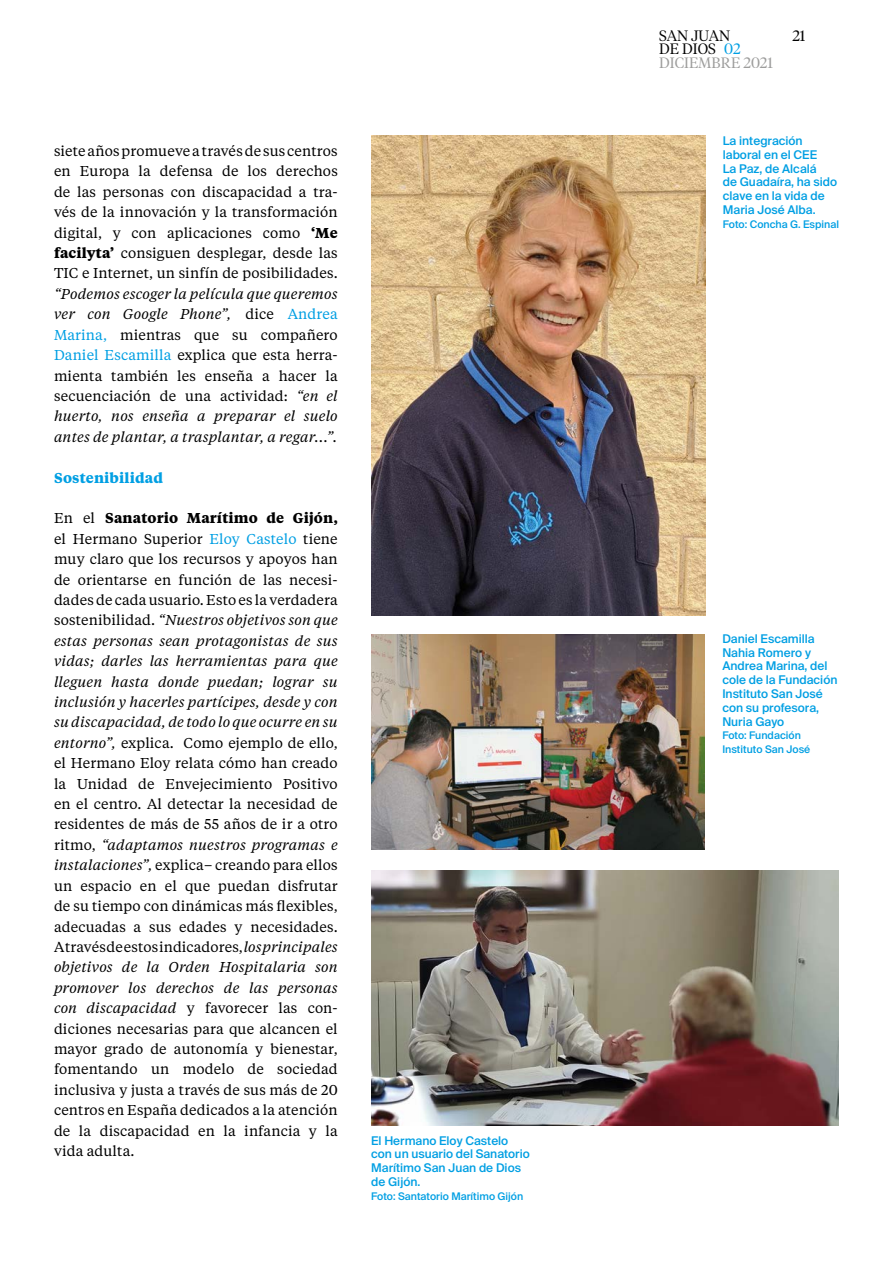
<style>
.page{position:relative;width:893px;height:1263px;background:#fff}
.page>*{position:absolute;margin:0;border:0;box-sizing:border-box;transform-origin:0 0}
.t1{font:300 15px/13.5px "Tiempos Headline";color:#000}
.t2{font:300 15px "Tiempos Headline";color:#9d9d9c}
.t3{font:300 15px "Tiempos Headline";color:#009fe3}
.Base_texto{font:14.25px/20.4px "Tiempos Text";letter-spacing:.01em;color:#000;text-align:justify}
.Base_texto-2{font:700 14.25px "Tiempos Text";letter-spacing:.01em;color:#009fe3}
.t4{font:500 12px/13.8px "Suisse Intl";color:#009fe3}
.t5{font:500 10.5px/13.8px "Suisse Intl";color:#009fe3}
.s1{font-weight:700}
.s2{font-style:italic}
.s3{color:#009fe3}
</style>
<div class="page">
<img style="left:371px;top:136px;width:334px;height:479px">
<img style="left:371px;top:634px;width:333px;height:216px">
<img style="left:371px;top:870px;width:468px;height:255px">
<p class="Base_texto" style="left:54px;top:140px;width:285px">siete años promueve a través de sus centros en Europa la defensa de los derechos de las personas con discapacidad a tra&shy;vés de la innovación y la transformación digital, y con aplicaciones como <span class="s1">‘Me facilyta’</span> consiguen desplegar, desde las TIC e Internet, un sinfín de posibilidades. <span class="s2">“Podemos escoger la película que queremos ver con Google Phone”,</span> dice <span class="s3">Andrea Marina,</span> mientras que su compañero <span class="s3">Daniel Escamilla</span> explica que esta herra&shy;mienta también les enseña a hacer la secuenciación de una actividad: <span class="s2">“en el huerto, nos enseña a preparar el suelo antes de plantar, a trasplantar, a regar…”.</span></p>
<p class="Base_texto-2" style="left:54px;top:467px;width:111px">Sostenibilidad</p>
<p class="Base_texto" style="left:54px;top:507px;width:285px">En el <span class="s1">Sanatorio Marítimo de Gijón, </span>el Hermano Superior <span class="s3">Eloy Castelo</span> tiene muy claro que los recursos y apoyos han de orientarse en función de las necesi&shy;dades de cada usuario. Esto es la verdadera sostenibilidad. <span class="s2">“Nuestros objetivos son que estas personas sean protagonistas de sus vidas; darles las herramientas para que lleguen hasta donde puedan; lograr su inclusión y hacerles partícipes, desde y con su discapacidad, de todo lo que ocurre en su entorno”,</span> explica. Como ejemplo de ello, el Hermano Eloy relata cómo han creado la Unidad de Envejecimiento Positivo en el centro. Al detectar la necesidad de residentes de más de 55 años de ir a otro ritmo, <span class="s2">“adaptamos nuestros programas e instalaciones”,</span> explica– creando para ellos un espacio en el que puedan disfrutar de su tiempo con dinámicas más flexibles, adecuadas a sus edades y necesidades.<br>A través de estos indicadores, <span class="s2">los principales objetivos de la Orden Hospitalaria son promover los derechos de las personas con discapacidad</span> y favorecer las con&shy;diciones necesarias para que alcancen el mayor grado de autonomía y bienestar, fomentando un modelo de sociedad inclusiva y justa a través de sus más de 20 centros en España dedicados a la atención de la discapacidad en la infancia y la vida adulta.</p>
<p class="t4" style="left:371px;top:1133px;width:160px">El Hermano Eloy Castelo con un usuario del Sanatorio<br>Marítimo San Juan de Dios de Gijón.</p>
<p class="t5" style="left:371px;top:1189px;width:154px">Foto: Santatorio Marítimo Gijón</p>
<p class="t1" style="left:659px;top:28px;width:73px">SAN JUAN<br>DE DIOS</p>
<p class="t2" style="left:659px;top:52px;width:115px">DICIEMBRE 2021</p>
<p class="t3" style="left:724px;top:39px;width:18px">02</p>
<p class="t1" style="left:792px;top:28px;width:15px">21</p>
<p class="t4" style="left:723px;top:134px;width:116px">La integración laboral en el CEE<br>La Paz, de Alcalá<br>de Guadaíra, ha sido clave en la vida de<br>Maria José Alba.</p>
<p class="t5" style="left:723px;top:217px;width:118px">Foto: Concha G. Espinal</p>
<p class="t4" style="left:722px;top:632px;width:117px">Daniel Escamilla<br>Nahia Romero y<br>Andrea Marina, del cole de la Fundación<br>Instituto San José con su profesora,<br>Nuria Gayo</p>
<p class="t5" style="left:722px;top:729px;width:90px">Foto: Fundación<br>Instituto San José</p>
</div>
